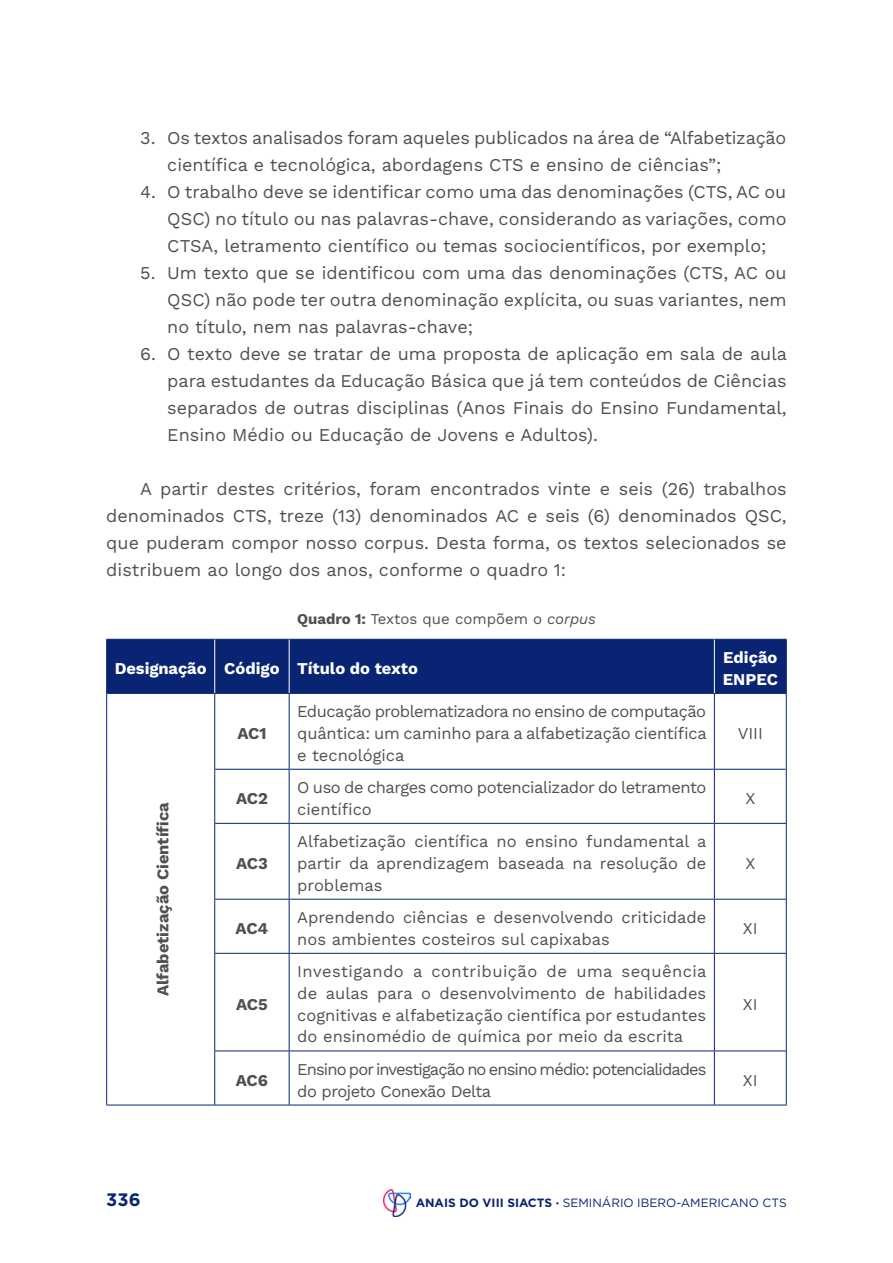
<style>
.page{position:relative;width:893px;height:1263px;background:#fff}
.page>*{position:absolute;margin:0;border:0;box-sizing:border-box;transform-origin:0 0}
.t1{font:18px/27px "Work Sans";color:#505050;text-align:justify}
.t2{font:700 18px "Gotham";color:#092473}
.t3{font:16.5px/21.8px "Work Sans";color:#505050;text-align:justify}
.t4{font:16.5px/21.8px "Work Sans";letter-spacing:-.055em;color:#505050}
.t5{font:16.5px/21.8px "Work Sans";letter-spacing:-.025em;color:#505050}
.t6{font:700 16.5px "Work Sans";color:#505050}
.t7{font:700 16.5px/21.8px "Work Sans";color:#fff}
.t8{font:15px "Work Sans";color:#505050}
.t9{font:12px "Gotham";color:#092473}
.s1{font-weight:700}
.s2{font-style:italic}
</style>
<div class="page">
<img style="left:383px;top:1189px;width:28px;height:27px">
<div style="left:107px;top:640px;width:679px;height:53px;background:#092473"></div>
<hr style="left:106px;top:639px;width:109px;height:1px;background:#092473">
<hr style="left:106px;top:640px;width:1px;height:53px;background:#092473">
<hr style="left:215px;top:639px;width:74px;height:1px;background:#092473">
<hr style="left:289px;top:639px;width:425px;height:1px;background:#092473">
<hr style="left:714px;top:639px;width:73px;height:1px;background:#092473">
<hr style="left:786px;top:640px;width:1px;height:53px;background:#092473">
<hr style="left:106px;top:693px;width:109px;height:1px;background:#092473">
<hr style="left:106px;top:694px;width:1px;height:75px;background:#092473">
<hr style="left:106px;top:769px;width:1px;height:54px;background:#092473">
<hr style="left:106px;top:823px;width:1px;height:76px;background:#092473">
<hr style="left:106px;top:899px;width:1px;height:54px;background:#092473">
<hr style="left:106px;top:953px;width:1px;height:98px;background:#092473">
<hr style="left:106px;top:1051px;width:1px;height:54px;background:#092473">
<hr style="left:106px;top:1105px;width:109px;height:1px;background:#092473">
<hr style="left:215px;top:693px;width:74px;height:1px;background:#092473">
<hr style="left:214px;top:694px;width:1px;height:75px;background:#092473">
<hr style="left:289px;top:693px;width:425px;height:1px;background:#092473">
<hr style="left:289px;top:694px;width:1px;height:75px;background:#092473">
<hr style="left:714px;top:693px;width:73px;height:1px;background:#092473">
<hr style="left:714px;top:694px;width:1px;height:75px;background:#092473">
<hr style="left:786px;top:694px;width:1px;height:75px;background:#092473">
<hr style="left:214px;top:769px;width:75px;height:1px;background:#092473">
<hr style="left:214px;top:770px;width:1px;height:53px;background:#092473">
<hr style="left:289px;top:769px;width:425px;height:1px;background:#092473">
<hr style="left:289px;top:770px;width:1px;height:53px;background:#092473">
<hr style="left:714px;top:769px;width:73px;height:1px;background:#092473">
<hr style="left:714px;top:770px;width:1px;height:53px;background:#092473">
<hr style="left:786px;top:770px;width:1px;height:53px;background:#092473">
<hr style="left:214px;top:823px;width:75px;height:1px;background:#092473">
<hr style="left:214px;top:824px;width:1px;height:75px;background:#092473">
<hr style="left:289px;top:823px;width:425px;height:1px;background:#092473">
<hr style="left:289px;top:824px;width:1px;height:75px;background:#092473">
<hr style="left:714px;top:823px;width:73px;height:1px;background:#092473">
<hr style="left:714px;top:824px;width:1px;height:75px;background:#092473">
<hr style="left:786px;top:824px;width:1px;height:75px;background:#092473">
<hr style="left:214px;top:899px;width:75px;height:1px;background:#092473">
<hr style="left:214px;top:899px;width:1px;height:54px;background:#092473">
<hr style="left:289px;top:899px;width:425px;height:1px;background:#092473">
<hr style="left:289px;top:899px;width:1px;height:54px;background:#092473">
<hr style="left:714px;top:899px;width:73px;height:1px;background:#092473">
<hr style="left:714px;top:899px;width:1px;height:54px;background:#092473">
<hr style="left:786px;top:899px;width:1px;height:54px;background:#092473">
<hr style="left:214px;top:953px;width:75px;height:1px;background:#092473">
<hr style="left:214px;top:954px;width:1px;height:96px;background:#092473">
<hr style="left:289px;top:953px;width:425px;height:1px;background:#092473">
<hr style="left:289px;top:954px;width:1px;height:96px;background:#092473">
<hr style="left:714px;top:953px;width:73px;height:1px;background:#092473">
<hr style="left:714px;top:954px;width:1px;height:96px;background:#092473">
<hr style="left:786px;top:954px;width:1px;height:96px;background:#092473">
<hr style="left:214px;top:1050px;width:75px;height:1px;background:#092473">
<hr style="left:214px;top:1051px;width:1px;height:54px;background:#092473">
<hr style="left:289px;top:1050px;width:425px;height:1px;background:#092473">
<hr style="left:289px;top:1051px;width:1px;height:54px;background:#092473">
<hr style="left:714px;top:1050px;width:73px;height:1px;background:#092473">
<hr style="left:714px;top:1051px;width:1px;height:54px;background:#092473">
<hr style="left:786px;top:1051px;width:1px;height:54px;background:#092473">
<hr style="left:215px;top:1105px;width:74px;height:1px;background:#092473">
<hr style="left:289px;top:1105px;width:425px;height:1px;background:#092473">
<hr style="left:714px;top:1105px;width:73px;height:1px;background:#092473">
<hr style="left:214px;top:640px;width:1px;height:53px;background:#fff">
<hr style="left:289px;top:640px;width:1px;height:53px;background:#fff">
<hr style="left:714px;top:640px;width:1px;height:53px;background:#fff">
<p class="t1" style="left:167px;top:124px;width:620px;text-indent:-27px">3. Os textos analisados foram aqueles publicados na área de “Alfabetização científica e tecnológica, abordagens CTS e ensino de ciências”;</p>
<p class="t1" style="left:167px;top:178px;width:621px;text-indent:-27px">4. O trabalho deve se identificar como uma das denominações (CTS, AC ou QSC) no título ou nas palavras-chave, considerando as variações, como CTSA, letramento científico ou temas sociocientíficos, por exemplo;</p>
<p class="t1" style="left:167px;top:259px;width:621px;text-indent:-27px">5. Um texto que se identificou com uma das denominações (CTS, AC ou QSC) não pode ter outra denominação explícita, ou suas variantes, nem no título, nem nas palavras-chave;</p>
<p class="t1" style="left:167px;top:340px;width:621px;text-indent:-27px">6. O texto deve se tratar de uma proposta de aplicação em sala de aula para estudantes da Educação Básica que já tem conteúdos de Ciências separados de outras disciplinas (Anos Finais do Ensino Fundamental, Ensino Médio ou Educação de Jovens e Adultos).</p>
<p class="t1" style="left:106px;top:475px;width:682px;text-indent:34px">A partir destes critérios, foram encontrados vinte e seis (26) trabalhos denominados CTS, treze (13) denominados AC e seis (6) denominados QSC, que puderam compor nosso corpus. Desta forma, os textos selecionados se distribuem ao longo dos anos, conforme o quadro 1:</p>
<p class="t8" style="left:297px;top:608px;width:300px"><span class="s1">Quadro 1:</span> Textos que compõem o <span class="s2">corpus</span></p>
<p class="t7" style="left:115px;top:657px;width:305px">Designação Código Título do texto</p>
<p class="t7" style="left:723px;top:646px;width:57px">Edição<br>ENPEC</p>
<p class="t6" style="left:150px;top:996px;width:196px;rotate:-90deg">Alfabetização Científica</p>
<p class="t6" style="left:237px;top:721px;width:31px">AC1</p>
<p class="t3" style="left:297px;top:700px;width:411px">Educação problematizadora no ensino de computação quântica: um caminho para a alfabetização científica e tecnológica</p>
<p class="t3" style="left:738px;top:722px;width:27px">VIII</p>
<p class="t6" style="left:236px;top:786px;width:33px">AC2</p>
<p class="t5" style="left:297px;top:776px;width:411px">O uso de charges como potencializador do letramento científico</p>
<p class="t3" style="left:745px;top:787px;width:11px">X</p>
<p class="t6" style="left:236px;top:851px;width:33px">AC3</p>
<p class="t3" style="left:297px;top:830px;width:411px">Alfabetização científica no ensino fundamental a partir da aprendizagem baseada na resolução de problemas</p>
<p class="t3" style="left:745px;top:852px;width:11px">X</p>
<p class="t6" style="left:236px;top:916px;width:34px">AC4</p>
<p class="t3" style="left:297px;top:906px;width:411px">Aprendendo ciências e desenvolvendo criticidade nos ambientes costeiros sul capixabas</p>
<p class="t3" style="left:743px;top:917px;width:16px">XI</p>
<p class="t6" style="left:236px;top:992px;width:33px">AC5</p>
<p class="t3" style="left:297px;top:960px;width:411px">Investigando a contribuição de uma sequência de aulas para o desenvolvimento de habilidades cognitivas e alfabetização científica por estudantes do ensinomédio de química por meio da escrita</p>
<p class="t3" style="left:743px;top:993px;width:16px">XI</p>
<p class="t6" style="left:236px;top:1067px;width:34px">AC6</p>
<p class="t4" style="left:297px;top:1057px;width:411px">Ensino por investigação no ensino médio: potencialidades do projeto Conexão Delta</p>
<p class="t3" style="left:743px;top:1068px;width:16px">XI</p>
<p class="t2" style="left:106px;top:1188px;width:36px">336</p>
<p class="t9" style="left:416px;top:1195px;width:372px"><span class="s1">ANAIS DO VIII SIACTS ∙</span> SEMINÁRIO IBERO-AMERICANO CTS</p>
</div>
